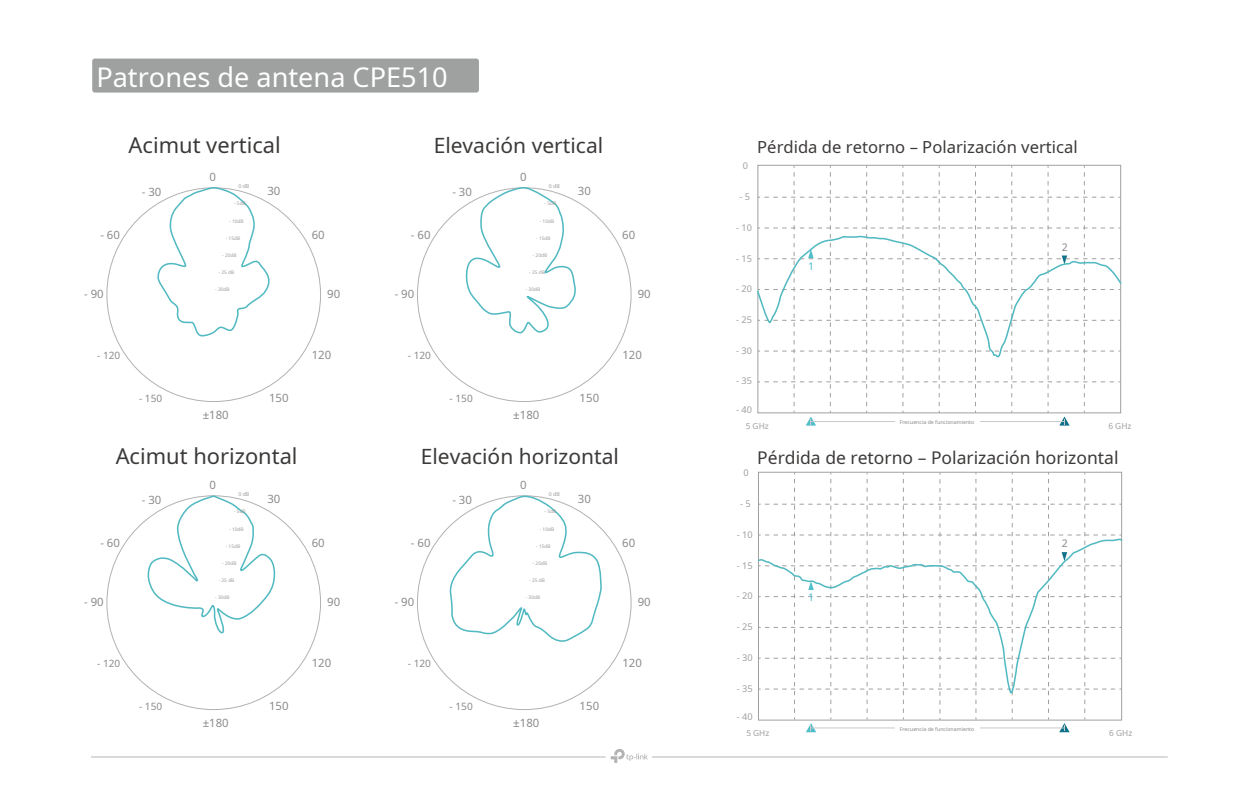
<style>
.page{position:relative;width:1260px;height:788px;background:#fff}
.page>*{position:absolute;margin:0;border:0;box-sizing:border-box;transform-origin:0 0}
.t1{font:27.12px "Noto Sans";color:#fff}
.t2{font:21.88px "Noto Sans";color:#3c3a39}
.t3{font:21px "Noto Sans";color:#3c3a39}
.t4{font:17.5px "Noto Sans";color:#3c3a39}
.t5{font:16.62px "Noto Sans";color:#3c3a39}
.t6{font:11.38px "Noto Sans";color:#898a89}
.t7{font:10.5px "Noto Sans";color:#898a89}
.t8{font:10.5px "Noto Sans";color:#51beca}
.t9{font:10.06px "Noto Sans";color:#898a89}
.t10{font:9.19px "Noto Sans";color:#9fa0a0}
.t11{font:8.31px "Noto Sans";color:#9fa0a0}
.t12{font:5.25px "Noto Sans";color:#898989}
.t13{font:5.25px "Noto Sans";color:#9b9b9c}
.t14{font:4.81px "Noto Sans";color:#9b9b9c}
</style>
<div class="page">
<hr style="left:91px;top:756px;width:515px;height:1px;background:#b6b5b5">
<hr style="left:652px;top:756px;width:516px;height:1px;background:#b6b5b5">
<svg style="left:611px;top:749px;width:37px;height:13px"></svg>
<div style="left:92px;top:59px;width:387px;height:33px;background:#9fa0a0;border-radius:3px"></div>
<svg style="left:758px;top:472px;width:364px;height:260px"></svg>
<svg style="left:758px;top:166px;width:363px;height:259px"></svg>
<svg style="left:757px;top:234px;width:365px;height:126px"></svg>
<svg style="left:141px;top:496px;width:136px;height:138px"></svg>
<svg style="left:447px;top:495px;width:156px;height:147px"></svg>
<svg style="left:156px;top:187px;width:115px;height:150px"></svg>
<svg style="left:465px;top:58px;width:112px;height:276px"></svg>
<h1 class="t1" style="left:96px;top:58px;width:353px">Patrones de antena CPE510</h1>
<h2 class="t2" style="left:129px;top:130px;width:154px">Acimut vertical</h2>
<h3 class="t3" style="left:434px;top:131px;width:171px">Elevación vertical</h3>
<h3 class="t5" style="left:757px;top:136px;width:322px">Pérdida de retorno – Polarización vertical</h3>
<h3 class="t10" style="left:743px;top:159px;width:7px">0</h3>
<h3 class="t6" style="left:210px;top:168px;width:8px">0</h3>
<h3 class="t6" style="left:520px;top:168px;width:8px">0</h3>
<h3 class="t6" style="left:142px;top:183px;width:21px">- 30</h3>
<p class="t13" style="left:238px;top:183px;width:13px">0 dB</p>
<p class="t13" style="left:549px;top:183px;width:13px">0 dB</p>
<h3 class="t6" style="left:267px;top:183px;width:15px">30</h3>
<h3 class="t6" style="left:452px;top:183px;width:21px">- 30</h3>
<h3 class="t6" style="left:578px;top:183px;width:15px">30</h3>
<h3 class="t10" style="left:739px;top:190px;width:12px">- 5</h3>
<p class="t14" style="left:234px;top:200px;width:13px">- 5dB</p>
<p class="t14" style="left:545px;top:200px;width:13px">- 5dB</p>
<p class="t14" style="left:229px;top:217px;width:16px">- 10dB</p>
<p class="t14" style="left:540px;top:217px;width:16px">- 10dB</p>
<h3 class="t10" style="left:736px;top:221px;width:17px">- 10</h3>
<h3 class="t6" style="left:100px;top:227px;width:21px">- 60</h3>
<p class="t14" style="left:226px;top:234px;width:16px">- 15dB</p>
<h3 class="t6" style="left:312px;top:227px;width:15px">60</h3>
<h3 class="t6" style="left:411px;top:227px;width:21px">- 60</h3>
<p class="t14" style="left:536px;top:234px;width:16px">- 15dB</p>
<h3 class="t6" style="left:622px;top:227px;width:15px">60</h3>
<h3 class="t6" style="left:84px;top:286px;width:21px">- 90</h3>
<p class="t14" style="left:222px;top:251px;width:16px">- 20dB</p>
<p class="t14" style="left:533px;top:251px;width:16px">- 20dB</p>
<h3 class="t10" style="left:736px;top:252px;width:17px">- 15</h3>
<p class="t14" style="left:219px;top:269px;width:17px">- 25 dB</p>
<p class="t14" style="left:529px;top:269px;width:17px">- 25 dB</p>
<p class="t14" style="left:215px;top:286px;width:16px">- 30dB</p>
<h3 class="t6" style="left:327px;top:286px;width:15px">90</h3>
<h3 class="t6" style="left:395px;top:286px;width:21px">- 90</h3>
<p class="t14" style="left:526px;top:286px;width:16px">- 30dB</p>
<h3 class="t6" style="left:638px;top:286px;width:15px">90</h3>
<h3 class="t10" style="left:736px;top:282px;width:17px">- 20</h3>
<h3 class="t10" style="left:736px;top:313px;width:17px">- 25</h3>
<h3 class="t9" style="left:97px;top:348px;width:25px">- 120</h3>
<h3 class="t6" style="left:312px;top:346px;width:21px">120</h3>
<h3 class="t9" style="left:408px;top:348px;width:25px">- 120</h3>
<h3 class="t6" style="left:622px;top:346px;width:21px">120</h3>
<h3 class="t10" style="left:736px;top:344px;width:17px">- 30</h3>
<h3 class="t10" style="left:736px;top:374px;width:17px">- 35</h3>
<h3 class="t9" style="left:139px;top:391px;width:25px">- 150</h3>
<h3 class="t6" style="left:269px;top:389px;width:21px">150</h3>
<h3 class="t9" style="left:450px;top:391px;width:25px">- 150</h3>
<h3 class="t6" style="left:580px;top:389px;width:21px">150</h3>
<h3 class="t6" style="left:203px;top:406px;width:28px">±180</h3>
<h3 class="t6" style="left:513px;top:406px;width:28px">±180</h3>
<h3 class="t10" style="left:736px;top:403px;width:17px">- 40</h3>
<h3 class="t11" style="left:746px;top:420px;width:25px">5 GHz</h3>
<h3 class="t8" style="left:808px;top:258px;width:8px">1</h3>
<p class="t12" style="left:900px;top:418px;width:76px">Frecuencia de funcionamiento</p>
<h3 class="t7" style="left:1062px;top:239px;width:8px">2</h3>
<h3 class="t11" style="left:1108px;top:420px;width:25px">6 GHz</h3>
<h2 class="t2" style="left:116px;top:440px;width:183px">Acimut horizontal</h2>
<h3 class="t3" style="left:421px;top:441px;width:200px">Elevación horizontal</h3>
<h3 class="t4" style="left:757px;top:445px;width:363px">Pérdida de retorno – Polarización horizontal</h3>
<h3 class="t10" style="left:744px;top:466px;width:7px">0</h3>
<h3 class="t6" style="left:210px;top:476px;width:8px">0</h3>
<h3 class="t6" style="left:520px;top:476px;width:8px">0</h3>
<h3 class="t6" style="left:142px;top:491px;width:21px">- 30</h3>
<p class="t13" style="left:549px;top:490px;width:13px">0 dB</p>
<p class="t13" style="left:238px;top:490px;width:13px">0 dB</p>
<h3 class="t6" style="left:267px;top:491px;width:15px">30</h3>
<h3 class="t6" style="left:452px;top:491px;width:21px">- 30</h3>
<h3 class="t6" style="left:578px;top:491px;width:15px">30</h3>
<h3 class="t10" style="left:740px;top:497px;width:12px">- 5</h3>
<p class="t14" style="left:234px;top:508px;width:13px">- 5dB</p>
<p class="t14" style="left:545px;top:508px;width:13px">- 5dB</p>
<p class="t14" style="left:229px;top:525px;width:16px">- 10dB</p>
<p class="t14" style="left:540px;top:525px;width:16px">- 10dB</p>
<h3 class="t10" style="left:737px;top:528px;width:17px">- 10</h3>
<h3 class="t6" style="left:100px;top:535px;width:21px">- 60</h3>
<p class="t14" style="left:226px;top:542px;width:16px">- 15dB</p>
<h3 class="t6" style="left:312px;top:535px;width:15px">60</h3>
<h3 class="t6" style="left:411px;top:535px;width:21px">- 60</h3>
<p class="t14" style="left:536px;top:542px;width:16px">- 15dB</p>
<h3 class="t6" style="left:622px;top:535px;width:15px">60</h3>
<h3 class="t7" style="left:1062px;top:536px;width:8px">2</h3>
<p class="t14" style="left:222px;top:559px;width:16px">- 20dB</p>
<p class="t14" style="left:533px;top:559px;width:16px">- 20dB</p>
<h3 class="t10" style="left:737px;top:559px;width:17px">- 15</h3>
<p class="t14" style="left:219px;top:576px;width:17px">- 25 dB</p>
<p class="t14" style="left:529px;top:576px;width:17px">- 25 dB</p>
<h3 class="t6" style="left:84px;top:594px;width:21px">- 90</h3>
<p class="t14" style="left:215px;top:594px;width:16px">- 30dB</p>
<p class="t14" style="left:526px;top:594px;width:16px">- 30dB</p>
<h3 class="t10" style="left:737px;top:589px;width:17px">- 20</h3>
<h3 class="t6" style="left:327px;top:594px;width:15px">90</h3>
<h3 class="t6" style="left:395px;top:594px;width:21px">- 90</h3>
<h3 class="t6" style="left:638px;top:594px;width:15px">90</h3>
<h3 class="t8" style="left:808px;top:590px;width:8px">1</h3>
<h3 class="t9" style="left:97px;top:655px;width:25px">- 120</h3>
<h3 class="t6" style="left:312px;top:654px;width:21px">120</h3>
<h3 class="t9" style="left:408px;top:655px;width:25px">- 120</h3>
<h3 class="t6" style="left:622px;top:654px;width:21px">120</h3>
<h3 class="t9" style="left:139px;top:699px;width:25px">- 150</h3>
<h3 class="t6" style="left:269px;top:697px;width:21px">150</h3>
<h3 class="t9" style="left:450px;top:699px;width:25px">- 150</h3>
<h3 class="t6" style="left:580px;top:697px;width:21px">150</h3>
<h3 class="t6" style="left:203px;top:714px;width:28px">±180</h3>
<h3 class="t6" style="left:513px;top:714px;width:28px">±180</h3>
<h3 class="t10" style="left:737px;top:620px;width:17px">- 25</h3>
<h3 class="t10" style="left:737px;top:651px;width:17px">- 30</h3>
<h3 class="t10" style="left:737px;top:681px;width:17px">- 35</h3>
<h3 class="t10" style="left:737px;top:710px;width:17px">- 40</h3>
<h3 class="t11" style="left:746px;top:726px;width:25px">5 GHz</h3>
<p class="t12" style="left:900px;top:725px;width:76px">Frecuencia de funcionamiento</p>
<h3 class="t11" style="left:1109px;top:726px;width:25px">6 GHz</h3>
</div>
